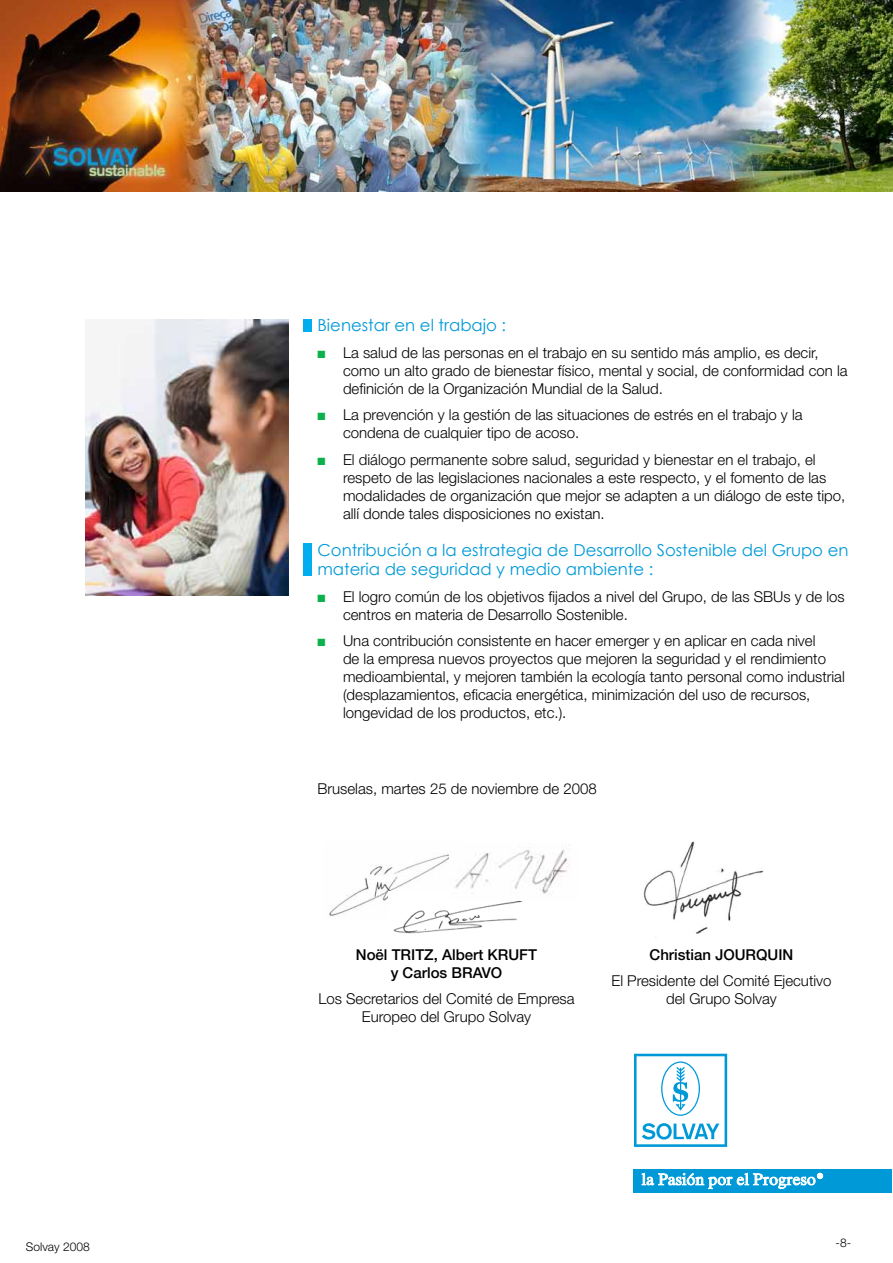
<style>
.page{position:relative;width:893px;height:1263px;background:#fff}
.page>*{position:absolute;margin:0;border:0;box-sizing:border-box;transform-origin:0 0}
.t1{font:16.5px/19.8px "Century Gothic";color:#0099d8}
.t2{font:300 15px/18px "Helvetica Neue";color:#000}
.t3{font:500 15px/18px "Helvetica Neue";color:#000;text-align:center}
.t4{font:300 12px "Helvetica Neue";color:#000}
.s1{color:#0db14b}
</style>
<div class="page">
<svg style="left:634px;top:1054px;width:93px;height:93px"></svg>
<div style="left:634px;top:1169px;width:258px;height:24px;background:#0099d8"></div>
<svg style="left:642px;top:1173px;width:181px;height:16px"></svg>
<img style="left:0;top:0;width:893px;height:191px">
<div style="left:303px;top:543px;width:8px;height:32px;background:#00aeef"></div>
<div style="left:303px;top:319px;width:8px;height:13px;background:#00aeef"></div>
<img style="left:85px;top:319px;width:204px;height:277px">
<img style="left:329px;top:854px;width:120px;height:62px">
<img style="left:388px;top:891px;width:135px;height:43px">
<img style="left:450px;top:845px;width:120px;height:55px">
<img style="left:643px;top:841px;width:121px;height:96px">
<p class="t4" style="left:26px;top:1239px;width:65px">Solvay 2008</p>
<p class="t1" style="left:317px;top:315px;width:190px">Bienestar en el trabajo :</p>
<p class="t2" style="left:343px;top:343px;width:506px;text-indent:-26px"><span class="s1">■</span> La salud de las personas en el trabajo en su sentido más amplio, es decir, como un alto grado de bienestar físico, mental y social, de conformidad con la definición de la Organización Mundial de la Salud.</p>
<p class="t2" style="left:343px;top:406px;width:461px;text-indent:-26px"><span class="s1">■</span> La prevención y la gestión de las situaciones de estrés en el trabajo y la condena de cualquier tipo de acoso.</p>
<p class="t2" style="left:343px;top:450px;width:504px;text-indent:-26px"><span class="s1">■</span> El diálogo permanente sobre salud, seguridad y bienestar en el trabajo, el respeto de las legislaciones nacionales a este respecto, y el fomento de las modalidades de organización que mejor se adapten a un diálogo de este tipo, allí donde tales disposiciones no existan.</p>
<p class="t1" style="left:317px;top:539px;width:532px">Contribución a la estrategia de Desarrollo Sostenible del Grupo en materia de seguridad y medio ambiente :</p>
<p class="t2" style="left:343px;top:587px;width:503px;text-indent:-26px"><span class="s1">■</span> El logro común de los objetivos fijados a nivel del Grupo, de las SBUs y de los centros en materia de Desarrollo Sostenible.</p>
<p class="t2" style="left:343px;top:632px;width:503px;text-indent:-26px"><span class="s1">■</span> Una contribución consistente en hacer emerger y en aplicar en cada nivel<br>de la empresa nuevos proyectos que mejoren la seguridad y el rendimiento medioambiental, y mejoren también la ecología tanto personal como industrial (desplazamientos, eficacia energética, minimización del uso de recursos, longevidad de los productos, etc.).</p>
<p class="t2" style="left:317px;top:780px;width:281px">Bruselas, martes 25 de noviembre de 2008</p>
<p class="t3" style="left:356px;top:945px;width:183px">Noël TRITZ, Albert KRUFT y Carlos BRAVO</p>
<p class="t2" style="left:318px;top:989px;width:258px;text-align:center">Los Secretarios del Comité de Empresa<br>Europeo del Grupo Solvay</p>
<p class="t3" style="left:649px;top:945px;width:145px">Christian JOURQUIN</p>
<p class="t2" style="left:611px;top:971px;width:222px;text-align:center">El Presidente del Comité Ejecutivo del Grupo Solvay</p>
<p class="t4" style="left:836px;top:1236px;width:17px">-8-</p>
</div>
